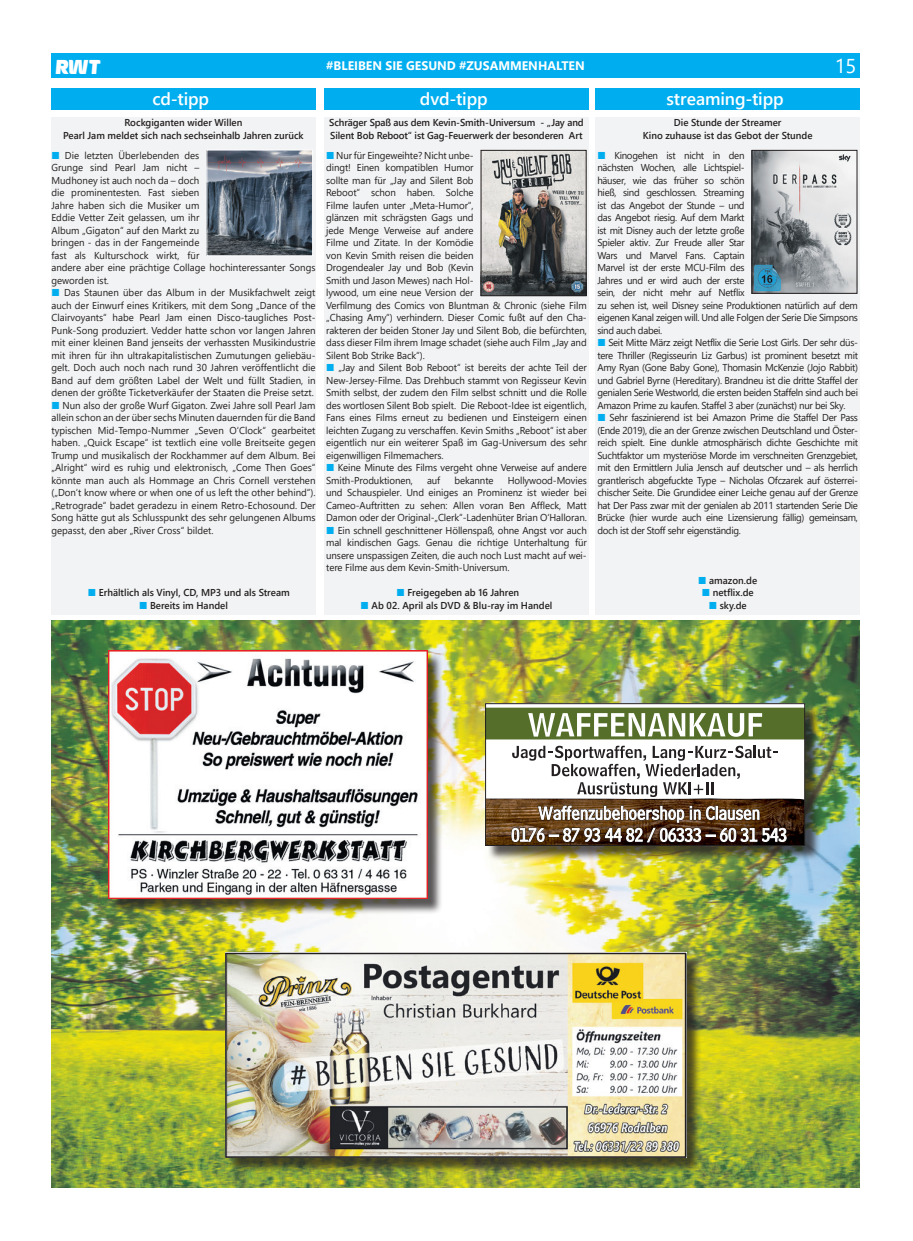
<style>
.page{position:relative;width:913px;height:1241px;background:#fff}
.page>*{position:absolute;margin:0;border:0;box-sizing:border-box;transform-origin:0 0}
.t1{font:20px "Laps DB Normal";color:#fff}
.t2{font:20px "Segoe UI";color:#fff}
.t3{font:600 17.5px "Segoe UI";letter-spacing:-.005em;color:#fff}
.t4{font:700 12.38px "Segoe UI";color:#fff}
.t5{font:10px/12.5px "Segoe UI";letter-spacing:-.01em;color:#231f20;text-align:justify}
.t6{font:10px/12.5px "Segoe UI";letter-spacing:-.03em;color:#231f20}
.t7{font:600 10px/12.5px "Segoe UI";color:#231f20;text-align:center}
.s1{color:#00aeef}
.s2{font-weight:600;color:#00aeef}
</style>
<div class="page">
<img style="left:51px;top:620px;width:808px;height:567px">
<div style="left:51px;top:117px;width:264px;height:497px;background:#f2f3f4"></div>
<img style="left:208px;top:152px;width:103px;height:102px">
<div style="left:206px;top:150px;width:107px;height:106px;border:1px solid #fff"></div>
<div style="left:51px;top:89px;width:264px;height:21px;background:#00aeef"></div>
<div style="left:324px;top:89px;width:264px;height:21px;background:#00aeef"></div>
<div style="left:595px;top:117px;width:264px;height:497px;background:#f2f3f4"></div>
<div style="left:595px;top:89px;width:264px;height:21px;background:#00aeef"></div>
<img style="left:753px;top:152px;width:102px;height:139px">
<div style="left:751px;top:150px;width:106px;height:143px;border:1px solid #231f20"></div>
<div style="left:324px;top:117px;width:264px;height:497px;background:#f2f3f4"></div>
<img style="left:482px;top:152px;width:102px;height:142px">
<div style="left:480px;top:150px;width:106px;height:146px;border:1px solid #231f20"></div>
<div style="left:51px;top:53px;width:808px;height:25px;background:#00aeef"></div>
<div style="left:227px;top:954px;width:474px;height:219px;background:#231f20;opacity:.75"></div>
<img style="left:227px;top:954px;width:457px;height:201px">
<div style="left:225px;top:952px;width:461px;height:205px;border:1px solid #231f20"></div>
<div style="left:487px;top:705px;width:333px;height:156px;background:#231f20;opacity:.75"></div>
<svg style="left:487px;top:707px;width:316px;height:6px;background:#677e41"></svg>
<svg style="left:487px;top:705px;width:316px;height:2px"></svg>
<div style="left:485px;top:703px;width:320px;height:142px;border:1px solid #231f20"></div>
<svg style="left:485px;top:713px;width:319px;height:130px"></svg>
<div style="left:110px;top:652px;width:332px;height:262px;background:#231f20;opacity:.75"></div>
<img style="left:108px;top:650px;width:319px;height:248px">
<h1 class="t1" style="left:56px;top:55px;width:46px">RWT</h1>
<p class="t4" style="left:326px;top:54px;width:260px">#BLEIBEN SIE GESUND #ZUSAMMENHALTEN</p>
<h1 class="t2" style="left:834px;top:47px;width:23px">15</h1>
<h2 class="t3" style="left:152px;top:82px;width:58px">cd-tipp</h2>
<h2 class="t3" style="left:420px;top:82px;width:69px">dvd-tipp</h2>
<p class="t7" style="left:63px;top:115px;width:242px">Rockgiganten wider Willen<br>Pearl Jam meldet sich nach sechseinhalb Jahren zurück</p>
<p class="t5" style="left:51px;top:148px;width:265px;text-align:left"><span class="s1">■</span> Die letzten Überlebenden des<br>Grunge sind Pearl Jam nicht –<br>Mudhoney ist auch noch da – doch<br>die prominentesten. Fast sieben<br>Jahre haben sich die Musiker um<br>Eddie Vetter Zeit gelassen, um ihr<br>Album „Gigaton“ auf den Markt zu<br>bringen - das in der Fangemeinde<br>fast als Kulturschock wirkt, für<br>andere aber eine prächtige Collage hochinteressanter Songs geworden ist.</p>
<p class="t5" style="left:51px;top:285px;width:266px"><span class="s1">■</span> Das Staunen über das Album in der Musikfachwelt zeigt auch der Einwurf eines Kritikers, mit dem Song „Dance of the Clairvoyants“ habe Pearl Jam einen Disco-taugliches Post-Punk-Song produziert. Vedder hatte schon vor langen Jahren mit einer kleinen Band jenseits der verhassten Musikindustrie mit ihren für ihn ultrakapitalistischen Zumutungen geliebäu&shy;gelt. Doch auch noch nach rund 30 Jahren veröffentlicht die Band auf dem größten Label der Welt und füllt Stadien, in denen der größte Ticketverkäufer der Staaten die Preise setzt.</p>
<p class="t5" style="left:51px;top:398px;width:266px"><span class="s1">■</span> Nun also der große Wurf Gigaton. Zwei Jahre soll Pearl Jam allein schon an der über sechs Minuten dauernden für die Band typischen Mid-Tempo-Nummer „Seven O‘Clock“ gearbeitet haben. „Quick Escape“ ist textlich eine volle Breitseite gegen Trump und musikalisch der Rockhammer auf dem Album. Bei „Alright“ wird es ruhig und elektronisch, „Come Then Goes“ könnte man auch als Hommage an Chris Cornell verstehen („Don‘t know where or when one of us left the other behind“). „Retrograde“ badet geradezu in einem Retro-Echosound. Der Song hätte gut als Schlusspunkt des sehr gelungenen Albums gepasst, den aber „River Cross“ bildet.</p>
<p class="t7" style="left:88px;top:585px;width:203px"><span class="s1">■</span> Erhältlich als Vinyl, CD, MP3 und als Stream</p>
<p class="t7" style="left:139px;top:598px;width:90px"><span class="s1">■</span> Bereits im Handel</p>
<p class="t7" style="left:329px;top:115px;width:256px;text-align:left">Schräger Spaß aus dem Kevin-Smith-Universum - „Jay and<br>Silent Bob Reboot“ ist Gag-Feuerwerk der besonderen Art</p>
<p class="t5" style="left:326px;top:148px;width:262px;text-align:left"><span class="s1">■</span> Nur für Eingeweihte? Nicht unbe-<br>dingt! Einen kompatiblen Humor<br>sollte man für „Jay and Silent Bob<br>Reboot“ schon haben. Solche<br>Filme laufen unter „Meta-Humor“,<br>glänzen mit schrägsten Gags und<br>jede Menge Verweise auf andere<br>Filme und Zitate. In der Komödie<br>von Kevin Smith reisen die beiden<br>Drogendealer Jay und Bob (Kevin<br>Smith und Jason Mewes) nach Hol-<br>lywood, um eine neue Version der<br>Verfilmung des Comics von Bluntman &amp; Chronic (siehe Film „Chasing Amy“) verhindern. Dieser Comic fußt auf den Cha&shy;rakteren der beiden Stoner Jay und Silent Bob, die befürchten, dass dieser Film ihrem Image schadet (siehe auch Film „Jay and Silent Bob Strike Back“).</p>
<p class="t5" style="left:326px;top:360px;width:262px"><span class="s1">■</span> „Jay and Silent Bob Reboot“ ist bereits der achte Teil der New-Jersey-Filme. Das Drehbuch stammt von Regisseur Kevin Smith selbst, der zudem den Film selbst schnitt und die Rolle des wortlosen Silent Bob spielt. Die Reboot-Idee ist eigentlich, Fans eines Films erneut zu bedienen und Einsteigern einen leichten Zugang zu verschaffen. Kevin Smiths „Reboot“ ist aber eigentlich nur ein weiterer Spaß im Gag-Universum des sehr eigenwilligen Filmemachers.</p>
<p class="t5" style="left:326px;top:460px;width:262px"><span class="s1">■</span> Keine Minute des Films vergeht ohne Verweise auf andere<br>Smith-Produktionen,</p>
<p class="t5" style="left:427px;top:473px;width:15px">auf</p>
<p class="t5" style="left:454px;top:473px;width:41px">bekannte</p>
<p class="t5" style="left:326px;top:473px;width:262px;text-indent:181px">Hollywood-Movies und Schauspieler. Und einiges an Prominenz ist wieder bei Cameo-Auftritten zu sehen: Allen voran Ben Affleck, Matt Damon oder der Original-„Clerk“-Ladenhüter Brian O‘Halloran.</p>
<p class="t5" style="left:326px;top:523px;width:262px"><span class="s1">■</span> Ein schnell geschnittener Höllenspaß, ohne Angst vor auch mal kindischen Gags. Genau die richtige Unterhaltung für unsere unspassigen Zeiten, die auch noch Lust macht auf wei&shy;tere Filme aus dem Kevin-Smith-Universum.</p>
<p class="t7" style="left:396px;top:585px;width:124px"><span class="s1">■</span> Freigegeben ab 16 Jahren</p>
<p class="t7" style="left:360px;top:598px;width:193px"><span class="s1">■</span> Ab 02. April als DVD &amp; Blu-ray im Handel</p>
<h2 class="t3" style="left:666px;top:82px;width:119px">streaming-tipp</h2>
<p class="t7" style="left:642px;top:115px;width:171px">Die Stunde der Streamer<br>Kino zuhause ist das Gebot der Stunde</p>
<p class="t6" style="left:597px;top:148px;width:262px"><span class="s2">■</span> Kinogehen ist nicht in den<br>nächsten Wochen, alle Lichtspiel-<br>häuser, wie das früher so schön<br>hieß, sind geschlossen. Streaming<br>ist das Angebot der Stunde – und<br>das Angebot riesig. Auf dem Markt<br>ist mit Disney auch der letzte große<br>Spieler aktiv. Zur Freude aller Star<br>Wars und Marvel Fans. Captain<br>Marvel ist der erste MCU-Film des<br>Jahres und er wird auch der erste<br>sein, der nicht mehr auf Netflix<br>zu sehen ist, weil Disney seine Produktionen natürlich auf dem eigenen Kanal zeigen will. Und alle Folgen der Serie Die Simpsons sind auch dabei.</p>
<p class="t5" style="left:597px;top:335px;width:262px"><span class="s2">■</span> Seit Mitte März zeigt Netflix die Serie Lost Girls. Der sehr düs&shy;tere Thriller (Regisseurin Liz Garbus) ist prominent besetzt mit Amy Ryan (Gone Baby Gone), Thomasin McKenzie (Jojo Rabbit) und Gabriel Byrne (Hereditary). Brandneu ist die dritte Staffel der genialen Serie Westworld, die ersten beiden Staffeln sind auch bei Amazon Prime zu kaufen. Staffel 3 aber (zunächst) nur bei Sky.</p>
<p class="t5" style="left:597px;top:410px;width:262px"><span class="s2">■</span> Sehr faszinierend ist bei Amazon Prime die Staffel Der Pass (Ende 2019), die an der Grenze zwischen Deutschland und Öster&shy;reich spielt. Eine dunkle atmosphärisch dichte Geschichte mit Suchtfaktor um mysteriöse Morde im verschneiten Grenzgebiet, mit den Ermittlern Julia Jensch auf deutscher und – als herrlich grantlerisch abgefuckte Type – Nicholas Ofczarek auf österrei&shy;chischer Seite. Die Grundidee einer Leiche genau auf der Grenze hat Der Pass zwar mit der genialen ab 2011 startenden Serie Die Brücke (hier wurde auch eine Lizensierung fällig) gemeinsam, doch ist der Stoff sehr eigenständig.</p>
<p class="t7" style="left:698px;top:573px;width:61px"><span class="s1">■</span> amazon.de</p>
<p class="t7" style="left:701px;top:585px;width:53px"><span class="s1">■</span> netflix.de</p>
<p class="t7" style="left:708px;top:598px;width:39px"><span class="s1">■</span> sky.de</p>
</div>
